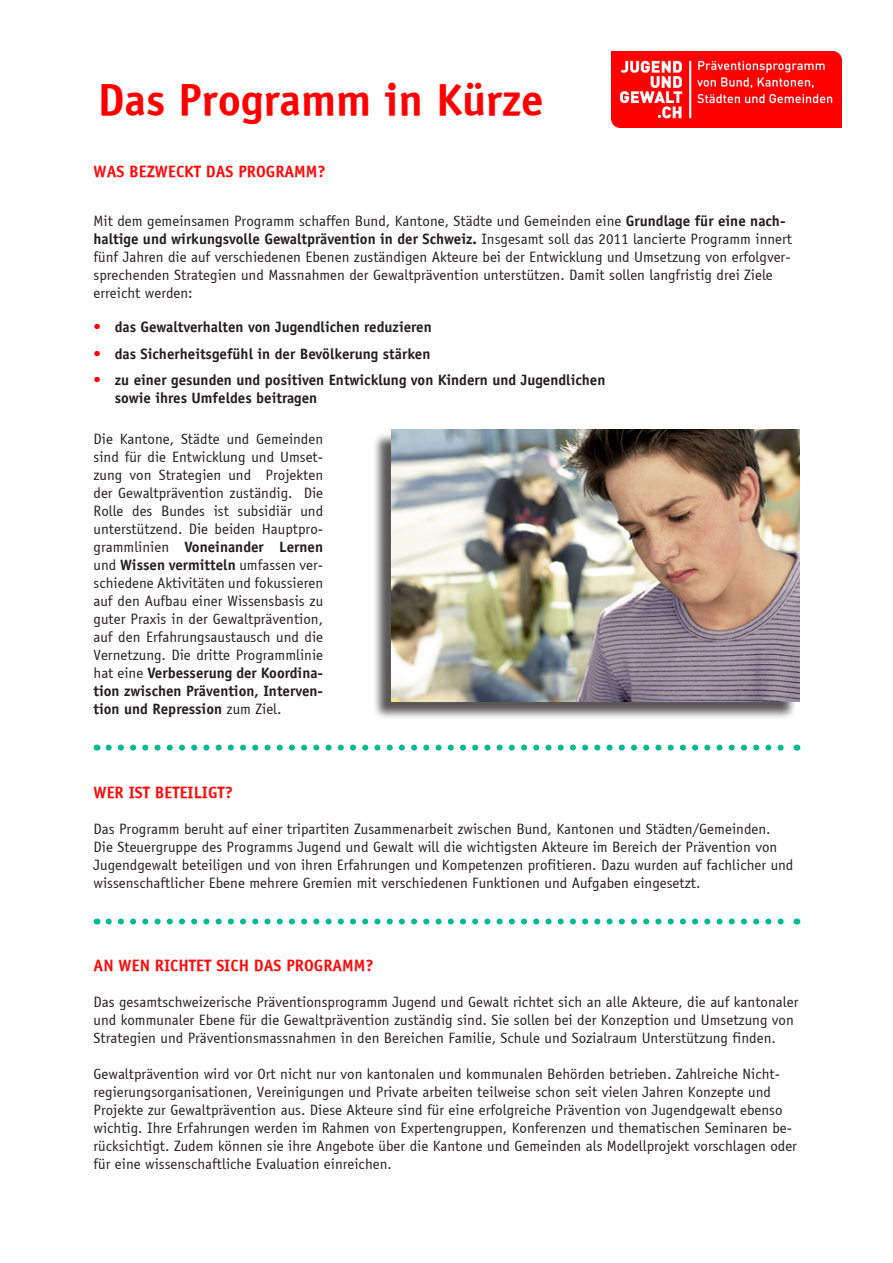
<style>
.page{position:relative;width:893px;height:1263px;background:#fff}
.page>*{position:absolute;margin:0;border:0;box-sizing:border-box;transform-origin:0 0}
.Grand_Titre{font:700 45px "Officina Sans";color:#f00}
.Titre{font:700 16.5px "Officina Sans";color:#ff0808}
.Normal_klein{font:15px/18px "Officina Sans";color:#231f20}
._6_4__Laufsatz_Aufzä{font:700 15px/18px "Officina Sans Std";color:#231f20}
.s1{font-family:"Officina Sans Std";font-weight:700}
.s2{font-family:"Officina Sans";font-weight:400;color:#f00}
</style>
<div class="page">
<svg style="left:109px;top:745px;width:675px;height:6px"></svg>
<div style="left:372px;top:432px;width:425px;height:288px;background:#231f20;opacity:.75"></div>
<img style="left:391px;top:429px;width:408px;height:273px">
<img style="left:611px;top:51px;width:230px;height:77px">
<svg style="left:109px;top:918px;width:675px;height:6px"></svg>
<p class="Grand_Titre" style="left:98px;top:72px;width:447px">Das Programm in Kürze</p>
<p class="Titre" style="left:94px;top:161px;width:234px">WAS BEZWECKT DAS PROGRAMM?</p>
<p class="Normal_klein" style="left:94px;top:212px;width:700px">Mit dem gemeinsamen Programm schaffen Bund, Kantone, Städte und Gemeinden eine <span class="s1">Grundlage für eine nach&shy;haltige und wirkungsvolle Gewaltprävention in der Schweiz.</span> Insgesamt soll das 2011 lancierte Programm innert fünf Jahren die auf verschiedenen Ebenen zuständigen Akteure bei der Entwicklung und Umsetzung von erfolgver&shy;sprechenden Strategien und Massnahmen der Gewaltprävention unterstützen. Damit sollen langfristig drei Ziele erreicht werden:</p>
<p class="_6_4__Laufsatz_Aufzä" style="left:94px;top:318px;width:340px"><span class="s2">•</span> das Gewaltverhalten von Jugendlichen reduzieren</p>
<p class="_6_4__Laufsatz_Aufzä" style="left:94px;top:344px;width:338px"><span class="s2">•</span> das Sicherheitsgefühl in der Bevölkerung stärken</p>
<p class="_6_4__Laufsatz_Aufzä" style="left:115px;top:371px;width:492px;text-indent:-21px"><span class="s2">•</span> zu einer gesunden und positiven Entwicklung von Kindern und Jugendlichen sowie ihres Umfeldes beitragen</p>
<p class="Normal_klein" style="left:94px;top:429px;width:231px;text-align:justify">Die Kantone, Städte und Gemeinden sind für die Entwicklung und Umset&shy;zung von Strategien und Projekten der Gewaltprävention zuständig. Die Rolle des Bundes ist subsidiär und unterstützend. Die beiden Hauptpro&shy;grammlinien <span class="s1">Voneinander Lernen </span>und <span class="s1">Wissen vermitteln</span> umfassen ver&shy;schiedene Aktivitäten und fokussieren auf den Aufbau einer Wissensbasis zu guter Praxis in der Gewaltprävention, auf den Erfahrungsaustausch und die Vernetzung. Die dritte Programmlinie hat eine <span class="s1">Verbesserung der Koordina&shy;tion zwischen Prävention, Interven&shy;tion und Repression</span> zum Ziel.</p>
<p class="Titre" style="left:94px;top:781px;width:141px">WER IST BETEILIGT?</p>
<p class="Normal_klein" style="left:94px;top:819px;width:701px">Das Programm beruht auf einer tripartiten Zusammenarbeit zwischen Bund, Kantonen und Städten/Gemeinden.<br>Die Steuergruppe des Programms Jugend und Gewalt will die wichtigsten Akteure im Bereich der Prävention von Jugendgewalt beteiligen und von ihren Erfahrungen und Kompetenzen profitieren. Dazu wurden auf fachlicher und wissenschaftlicher Ebene mehrere Gremien mit verschiedenen Funktionen und Aufgaben eingesetzt.</p>
<p class="Titre" style="left:94px;top:955px;width:282px">AN WEN RICHTET SICH DAS PROGRAMM?</p>
<p class="Normal_klein" style="left:94px;top:993px;width:706px">Das gesamtschweizerische Präventionsprogramm Jugend und Gewalt richtet sich an alle Akteure, die auf kantonaler und kommunaler Ebene für die Gewaltprävention zuständig sind. Sie sollen bei der Konzeption und Umsetzung von<br>Strategien und Präventionsmassnahmen in den Bereichen Familie, Schule und Sozialraum Unterstützung finden.</p>
<p class="Normal_klein" style="left:94px;top:1065px;width:705px">Gewaltprävention wird vor Ort nicht nur von kantonalen und kommunalen Behörden betrieben. Zahlreiche Nicht&shy;regierungsorganisationen, Vereinigungen und Private arbeiten teilweise schon seit vielen Jahren Konzepte und Projekte zur Gewaltprävention aus. Diese Akteure sind für eine erfolgreiche Prävention von Jugendgewalt ebenso wichtig. Ihre Erfahrungen werden im Rahmen von Expertengruppen, Konferenzen und thematischen Seminaren be&shy;rücksichtigt. Zudem können sie ihre Angebote über die Kantone und Gemeinden als Modellprojekt vorschlagen oder für eine wissenschaftliche Evaluation einreichen.</p>
</div>
